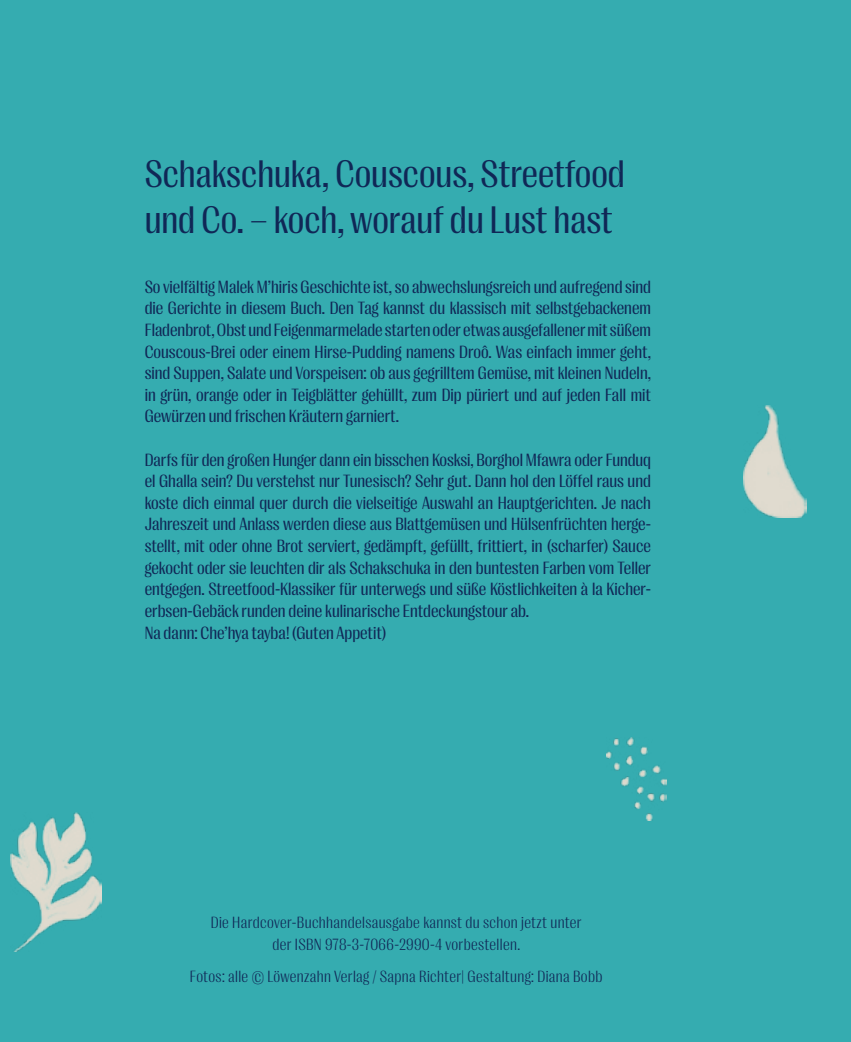
<style>
.page{position:relative;width:851px;height:1042px;background:#fff}
.page>*{position:absolute;margin:0;border:0;box-sizing:border-box;transform-origin:0 0}
.t1{font:39px/46.8px "PP Right Gothic Compact";color:#102756}
.t2{font:18px/21.6px "PP Right Gothic Compact";color:#102756;text-align:justify}
.t3{font:300 16.5px/21.6px "PP Right Gothic Compact";letter-spacing:.02em;color:#102756;text-align:center}
</style>
<div class="page">
<div style="left:0;top:0;width:850px;height:1042px;background:#35acb0"></div>
<img style="left:743px;top:405px;width:63px;height:112px">
<img style="left:11px;top:813px;width:91px;height:138px">
<img style="left:606px;top:738px;width:60px;height:82px">
<h1 class="t1" style="left:145px;top:150px;width:482px">Schakschuka, Couscous, Streetfood und Co. – koch, worauf du Lust hast</h1>
<p class="t2" style="left:145px;top:276px;width:508px">So vielfältig Malek M’hiris Geschichte ist, so abwechslungsreich und aufregend sind die Gerichte in diesem Buch. Den Tag kannst du klassisch mit selbstgebackenem Fladenbrot, Obst und Feigenmarmelade starten oder etwas ausgefallener mit süßem Couscous-Brei oder einem Hirse-Pudding namens Droô. Was einfach immer geht, sind Suppen, Salate und Vorspeisen: ob aus gegrilltem Gemüse, mit kleinen Nudeln, in grün, orange oder in Teigblätter gehüllt, zum Dip püriert und auf jeden Fall mit Gewürzen und frischen Kräutern garniert.</p>
<p class="t2" style="left:145px;top:449px;width:508px;text-align:left">Darfs für den großen Hunger dann ein bisschen Kosksi, Borghol Mfawra oder Funduq el Ghalla sein? Du verstehst nur Tunesisch? Sehr gut. Dann hol den Löffel raus und koste dich einmal quer durch die vielseitige Auswahl an Hauptgerichten. Je nach Jahreszeit und Anlass werden diese aus Blattgemüsen und Hülsenfrüchten herge&shy;stellt, mit oder ohne Brot serviert, gedämpft, gefüllt, frittiert, in (scharfer) Sauce gekocht oder sie leuchten dir als Schakschuka in den buntesten Farben vom Teller entgegen. Streetfood-Klassiker für unterwegs und süße Köstlichkeiten à la Kicher&shy;erbsen-Gebäck runden deine kulinarische Entdeckungstour ab.<br>Na dann: Che’hya tayba! (Guten Appetit)</p>
<p class="t3" style="left:211px;top:912px;width:372px">Die Hardcover-Buchhandelsausgabe kannst du schon jetzt unter der ISBN 978-3-7066-2990-4 vorbestellen.</p>
<p class="t3" style="left:190px;top:965px;width:414px">Fotos: alle © Löwenzahn Verlag / Sapna Richter| Gestaltung: Diana Bobb</p>
</div>
